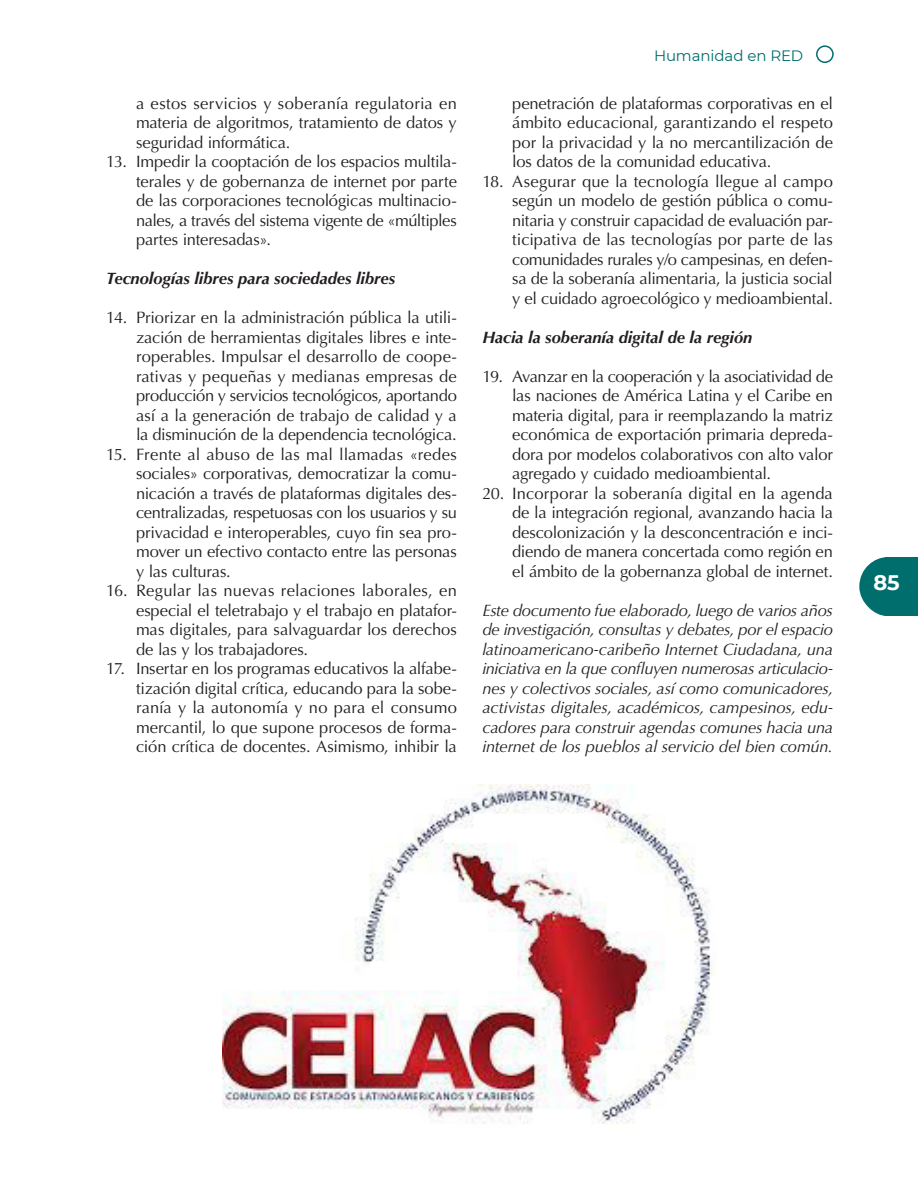
<style>
.page{position:relative;width:918px;height:1188px;background:#fff}
.page>*{position:absolute;margin:0;border:0;box-sizing:border-box;transform-origin:0 0}
.t1{font:700 21px "Montserrat";color:#fff}
.t2{font:16.5px/19.5px "Optima";letter-spacing:-.01em;color:#231f20;text-align:justify}
.cuerpo_txt{font:italic 16.5px/19.5px "Optima";letter-spacing:-.01em;color:#231f20;text-align:justify}
.subtítulos{font:italic 700 16.5px "Optima";letter-spacing:-.005em;color:#231f20}
.t3{font:15px "Montserrat";letter-spacing:-.005em;color:#006e6d}
</style>
<div class="page">
<div style="left:816px;top:45px;width:18px;height:18px;border:2px solid #006e6d;border-radius:50%"></div>
<div style="left:885px;top:557px;width:33px;height:59px;background:#006e6d"></div>
<svg style="left:859px;top:557px;width:26px;height:59px"></svg>
<img style="left:223px;top:785px;width:488px;height:339px">
<p class="t2" style="left:136px;top:94px;width:322px">a estos servicios y soberanía regulatoria en materia de algoritmos, tratamiento de datos y seguridad informática.</p>
<p class="t2" style="left:136px;top:152px;width:322px;text-indent:-30px">13. Impedir la cooptación de los espacios multila&shy;terales y de gobernanza de internet por parte de las corporaciones tecnológicas multinacio&shy;nales, a través del sistema vigente de «múltiples partes interesadas».</p>
<p class="subtítulos" style="left:106px;top:269px;width:290px">Tecnologías libres para sociedades libres</p>
<p class="t2" style="left:136px;top:308px;width:322px;text-indent:-30px">14. Priorizar en la administración pública la utili&shy;zación de herramientas digitales libres e inte&shy;roperables. Impulsar el desarrollo de coope&shy;rativas y pequeñas y medianas empresas de producción y servicios tecnológicos, aportando así a la generación de trabajo de calidad y a la disminución de la dependencia tecnológica.</p>
<p class="t2" style="left:136px;top:445px;width:322px;text-indent:-30px">15. Frente al abuso de las mal llamadas «redes sociales» corporativas, democratizar la comu&shy;nicación a través de plataformas digitales des&shy;centralizadas, respetuosas con los usuarios y su privacidad e interoperables, cuyo fin sea pro&shy;mover un efectivo contacto entre las personas y las culturas.</p>
<p class="t2" style="left:136px;top:581px;width:322px;text-indent:-30px">16. Regular las nuevas relaciones laborales, en especial el teletrabajo y el trabajo en platafor&shy;mas digitales, para salvaguardar los derechos de las y los trabajadores.</p>
<p class="t2" style="left:136px;top:659px;width:322px;text-indent:-30px">17. Insertar en los programas educativos la alfabe&shy;tización digital crítica, educando para la sobe&shy;ranía y la autonomía y no para el consumo mercantil, lo que supone procesos de forma&shy;ción crítica de docentes. Asimismo, inhibir la</p>
<p class="t3" style="left:654px;top:45px;width:151px">Humanidad en RED</p>
<p class="t2" style="left:512px;top:94px;width:322px">penetración de plataformas corporativas en el ámbito educacional, garantizando el respeto por la privacidad y la no mercantilización de los datos de la comunidad educativa.</p>
<p class="t2" style="left:512px;top:172px;width:322px;text-indent:-30px">18. Asegurar que la tecnología llegue al campo según un modelo de gestión pública o comu&shy;nitaria y construir capacidad de evaluación par&shy;ticipativa de las tecnologías por parte de las comunidades rurales y/o campesinas, en defen&shy;sa de la soberanía alimentaria, la justicia social y el cuidado agroecológico y medioambiental.</p>
<p class="subtítulos" style="left:482px;top:327px;width:272px">Hacia la soberanía digital de la región</p>
<p class="t2" style="left:512px;top:367px;width:322px;text-indent:-30px">19. Avanzar en la cooperación y la asociatividad de las naciones de América Latina y el Caribe en materia digital, para ir reemplazando la matriz económica de exportación primaria depreda&shy;dora por modelos colaborativos con alto valor agregado y cuidado medioambiental.</p>
<p class="t2" style="left:512px;top:484px;width:322px;text-indent:-30px">20. Incorporar la soberanía digital en la agenda de la integración regional, avanzando hacia la descolonización y la desconcentración e inci&shy;diendo de manera concertada como región en el ámbito de la gobernanza global de internet.</p>
<p class="cuerpo_txt" style="left:482px;top:601px;width:352px">Este documento fue elaborado, luego de varios años de investigación, consultas y debates, por el espacio latinoamericano-caribeño Internet Ciudadana, una iniciativa en la que confluyen numerosas articulacio&shy;nes y colectivos sociales, así como comunicadores, activistas digitales, académicos, campesinos, edu&shy;cadores para construir agendas comunes hacia una internet de los pueblos al servicio del bien común.</p>
<p class="t1" style="left:873px;top:568px;width:28px">85</p>
</div>
